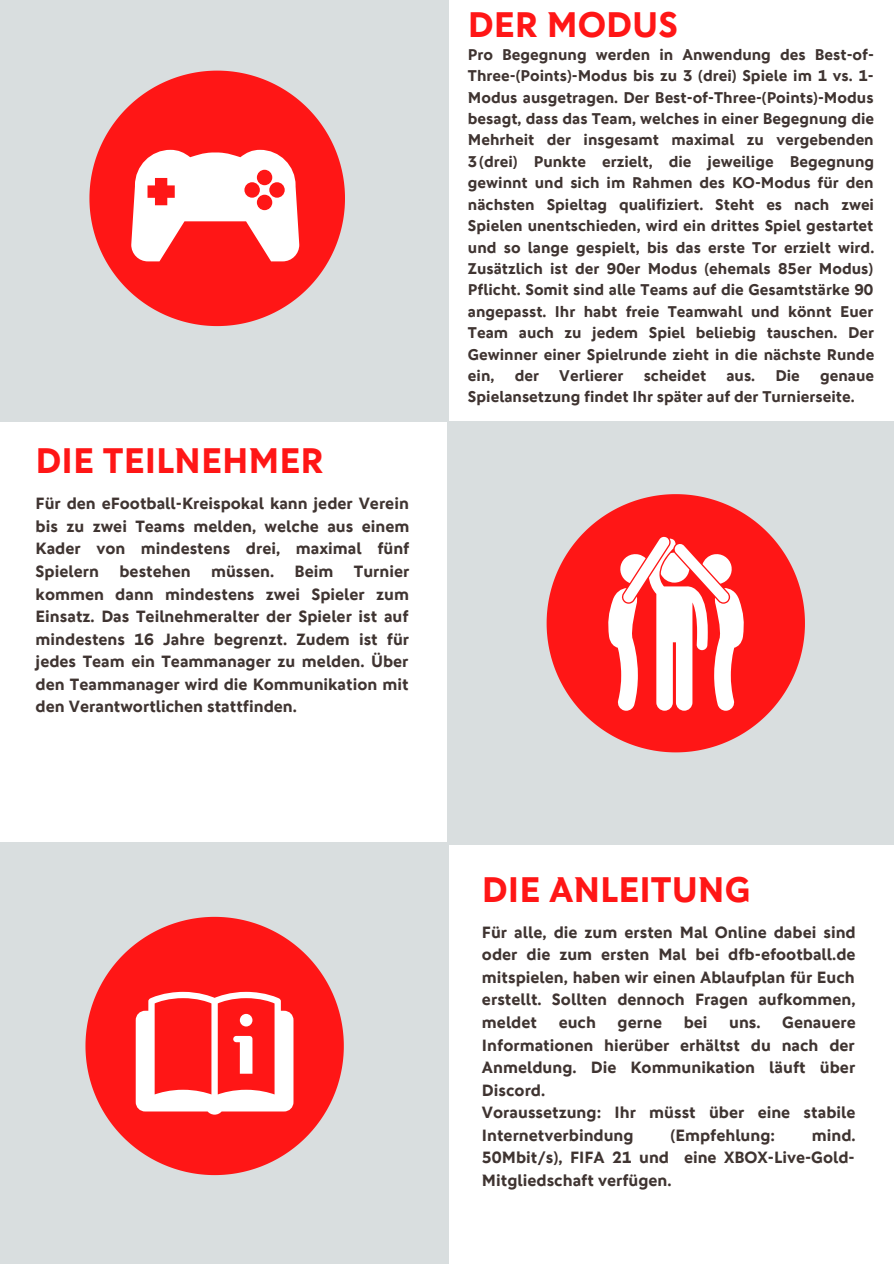
<style>
.page{position:relative;width:894px;height:1264px;background:#fff}
.page>*{position:absolute;margin:0;border:0;box-sizing:border-box;transform-origin:0 0}
.t1{font:700 36px "DFB Sans Ofc";color:#ff1616}
.t2{font:700 16.5px/22.5px "DFB Sans Ofc";color:#3f3431;text-align:justify}
.t3{font:700 15.75px/21.5px "DFB Sans Ofc";color:#3f3431;text-align:justify}
</style>
<div class="page">
<div style="left:0;top:842px;width:448px;height:421px;background:#d9dedf"></div>
<div style="left:447px;top:421px;width:446px;height:423px;background:#d9dedf"></div>
<div style="left:0;top:0;width:448px;height:422px;background:#d9dedf"></div>
<svg style="left:106px;top:100px;width:239px;height:226px;fill:#ff1616"></svg>
<svg style="left:89px;top:71px;width:210px;height:190px;background:#fa7676"></svg>
<svg style="left:546px;top:494px;width:258px;height:258px;fill:#ff1616"></svg>
<svg style="left:607px;top:536px;width:137px;height:174px;background:#ff9191"></svg>
<svg style="left:85px;top:916px;width:259px;height:259px;fill:#ff1616"></svg>
<svg style="left:136px;top:991px;width:157px;height:123px;background:#ff7979"></svg>
<p class="t1" style="left:36px;top:439px;width:289px">DIE TEILNEHMER</p>
<p class="t2" style="left:36px;top:492px;width:375px">Für den eFootball-Kreispokal kann jeder Verein bis zu zwei Teams melden, welche aus einem Kader von mindestens drei, maximal fünf Spielern bestehen müssen. Beim Turnier kommen dann mindestens zwei Spieler zum Einsatz. Das Teilnehmeralter der Spieler ist auf mindestens 16 Jahre begrenzt. Zudem ist für jedes Team ein Teammanager zu melden. Über den Teammanager wird die Kommunikation mit den Verantwortlichen stattfinden.</p>
<p class="t1" style="left:468px;top:3px;width:211px">DER MODUS</p>
<p class="t3" style="left:468px;top:44px;width:408px">Pro Begegnung werden in Anwendung des Best-of-Three-(Points)-Modus bis zu 3 (drei) Spiele im 1 vs. 1- Modus ausgetragen. Der Best-of-Three-(Points)-Modus besagt, dass das Team, welches in einer Begegnung die Mehrheit der insgesamt maximal zu vergebenden 3(drei) Punkte erzielt, die jeweilige Begegnung gewinnt und sich im Rahmen des KO-Modus für den nächsten Spieltag qualifiziert. Steht es nach zwei Spielen unentschieden, wird ein drittes Spiel gestartet und so lange gespielt, bis das erste Tor erzielt wird.<br>Zusätzlich ist der 90er Modus (ehemals 85er Modus)<br>Pflicht. Somit sind alle Teams auf die Gesamtstärke 90 angepasst. Ihr habt freie Teamwahl und könnt Euer Team auch zu jedem Spiel beliebig tauschen. Der Gewinner einer Spielrunde zieht in die nächste Runde ein,</p>
<p class="t3" style="left:514px;top:365px;width:26px">der</p>
<p class="t3" style="left:559px;top:365px;width:66px">Verlierer</p>
<p class="t3" style="left:643px;top:365px;width:64px">scheidet</p>
<p class="t3" style="left:726px;top:365px;width:30px">aus.</p>
<p class="t3" style="left:775px;top:365px;width:26px">Die</p>
<p class="t3" style="left:468px;top:365px;width:407px;text-indent:352px">genaue<br>Spielansetzung findet Ihr später auf der Turnierseite.</p>
<p class="t1" style="left:482px;top:867px;width:270px">DIE ANLEITUNG</p>
<p class="t2" style="left:482px;top:920px;width:375px">Für alle, die zum ersten Mal Online dabei sind oder die zum ersten Mal bei dfb-efootball.de mitspielen, haben wir einen Ablaufplan für Euch erstellt. Sollten dennoch Fragen aufkommen, meldet</p>
<p class="t2" style="left:558px;top:1010px;width:39px">euch</p>
<p class="t2" style="left:617px;top:1010px;width:46px">gerne</p>
<p class="t2" style="left:683px;top:1010px;width:25px">bei</p>
<p class="t2" style="left:729px;top:1010px;width:33px">uns.</p>
<p class="t2" style="left:482px;top:1010px;width:375px;text-indent:300px">Genauere Informationen hierüber erhältst du nach der Anmeldung. Die Kommunikation läuft über Discord.</p>
<p class="t2" style="left:482px;top:1101px;width:375px">Voraussetzung: Ihr müsst über eine stabile<br>Internetverbindung</p>
<p class="t2" style="left:482px;top:1123px;width:375px;text-indent:330px">mind.<br>50Mbit/s), FIFA 21 und eine XBOX-Live-Gold-Mitgliedschaft verfügen.</p>
<p class="t2" style="left:670px;top:1123px;width:106px">(Empfehlung:</p>
</div>
